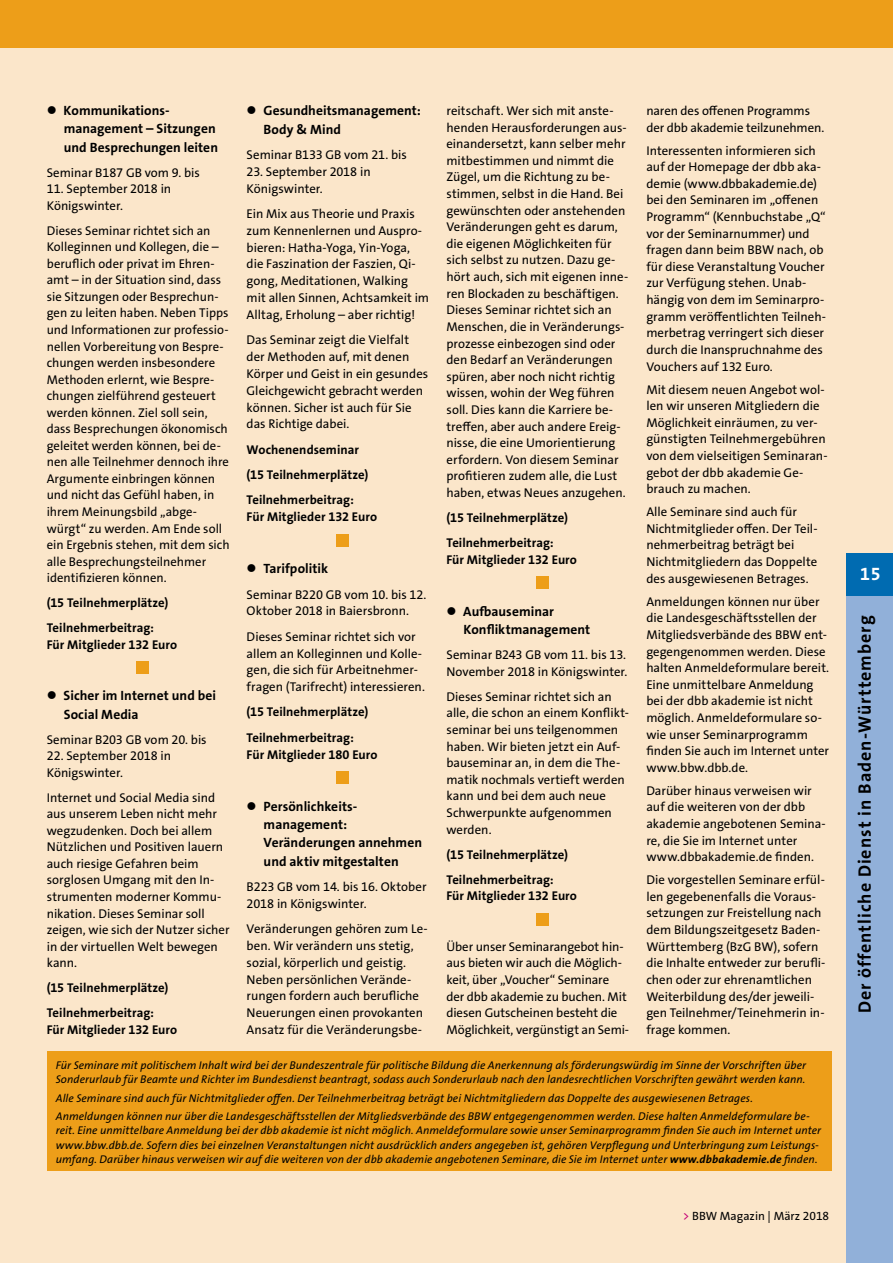
<style>
.page{position:relative;width:893px;height:1263px;background:#fbe6ca}
.page>*{position:absolute;margin:0;border:0;box-sizing:border-box;transform-origin:0 0}
.t1{font:700 18px "The Sans Os F";letter-spacing:.055em;color:#000}
.t2{font:700 18px "The Sans Os F";color:#fff}
.t3{font:700 13.5px/18.3px "The Sans Os F";letter-spacing:.005em;color:#000}
.t4{font:12.75px/16.6px "The Sans Os F";color:#000}
.t5{font:700 12.75px/25px "The Sans Os F";letter-spacing:.005em;color:#000}
.t6{font:12px "The Sans Os F";color:#000}
.t7{font:italic 11.25px/14.1px "The Sans Os F";letter-spacing:.005em;color:#000}
.s1{font-weight:700}
.s2{color:#c40075}
</style>
<div class="page">
<div style="left:136px;top:661px;width:13px;height:13px;background:#ed9e19"></div>
<div style="left:336px;top:534px;width:13px;height:12px;background:#ed9e19"></div>
<div style="left:336px;top:771px;width:13px;height:13px;background:#ed9e19"></div>
<div style="left:536px;top:576px;width:13px;height:13px;background:#ed9e19"></div>
<div style="left:536px;top:913px;width:13px;height:12px;background:#ed9e19"></div>
<div style="left:0;top:0;width:893px;height:48px;background:#ed9e19"></div>
<div style="left:47px;top:1051px;width:784px;height:119px;background:#ed9e19"></div>
<div style="left:846px;top:553px;width:47px;height:710px;background:#91b0d9"></div>
<div style="left:846px;top:553px;width:47px;height:42px;background:#006bb1"></div>
<p class="t4" style="left:646px;top:102px;width:179px">naren des offenen Programms der dbb akademie teilzunehmen.</p>
<p class="t4" style="left:646px;top:142px;width:181px">Interessenten informieren sich auf der Homepage der dbb aka&shy;demie (www.dbbakademie.de) bei den Seminaren im „offenen<br>Programm“ (Kennbuchstabe „Q“ vor der Seminarnummer) und fragen dann beim BBW nach, ob für diese Veranstaltung Voucher zur Verfügung stehen. Unab&shy;hängig von dem im Seminarpro&shy;gramm veröffentlichten Teilneh&shy;merbetrag verringert sich dieser durch die Inanspruchnahme des<br>Vouchers auf 132 Euro.</p>
<p class="t4" style="left:646px;top:381px;width:183px">Mit diesem neuen Angebot wol&shy;len wir unseren Mitgliedern die<br>Möglichkeit einräumen, zu ver&shy;günstigten Teilnehmergebühren von dem vielseitigen Seminaran&shy;gebot der dbb akademie Ge&shy;brauch zu machen.</p>
<p class="t4" style="left:646px;top:504px;width:173px">Alle Seminare sind auch für<br>Nichtmitglieder offen. Der Teil&shy;nehmerbeitrag beträgt bei<br>Nichtmitgliedern das Doppelte des ausgewiesenen Betrages.</p>
<p class="t4" style="left:646px;top:593px;width:184px">Anmeldungen können nur über die Landesgeschäftsstellen der<br>Mitgliedsverbände des BBW ent&shy;gegengenommen werden. Diese halten Anmeldeformulare bereit.<br>Eine unmittelbare Anmeldung bei der dbb akademie ist nicht möglich. Anmeldeformulare so&shy;wie unser Seminarprogramm finden Sie auch im Internet unter www.bbw.dbb.de.</p>
<p class="t4" style="left:646px;top:782px;width:181px">Darüber hinaus verweisen wir auf die weiteren von der dbb akademie angebotenen Semina&shy;re, die Sie im Internet unter www.dbbakademie.de finden.</p>
<p class="t4" style="left:646px;top:872px;width:181px">Die vorgestellen Seminare erfül&shy;len gegebenenfalls die Voraus&shy;setzungen zur Freistellung nach dem Bildungszeitgesetz Baden-<br>Württemberg (BzG BW), sofern die Inhalte entweder zur berufli&shy;chen oder zur ehrenamtlichen<br>Weiterbildung des/der jeweili&shy;gen Teilnehmer/Teinehmerin in&shy;frage kommen.</p>
<p class="t7" style="left:56px;top:1058px;width:752px">Für Seminare mit politischem Inhalt wird bei der Bundeszentrale für politische Bildung die Anerkennung als förderungswürdig im Sinne der Vorschriften über<br>Sonderurlaub für Beamte und Richter im Bundesdienst beantragt, sodass auch Sonderurlaub nach den landesrechtlichen Vorschriften gewährt werden kann.</p>
<p class="t7" style="left:56px;top:1089px;width:755px;line-height:18.5px">Alle Seminare sind auch für Nichtmitglieder offen. Der Teilnehmerbeitrag beträgt bei Nichtmitgliedern das Doppelte des ausgewiesenen Betrages.<br>Anmeldungen können nur über die Landesgeschäftsstellen der Mitgliedsverbände des BBW entgegengenommen werden. Diese halten Anmeldeformulare be-</p>
<p class="t7" style="left:56px;top:1124px;width:767px">reit. Eine unmittelbare Anmeldung bei der dbb akademie ist nicht möglich. Anmeldeformulare sowie unser Seminarprogramm finden Sie auch im Internet unter www.bbw.dbb.de. Sofern dies bei einzelnen Veranstaltungen nicht ausdrücklich anders angegeben ist, gehören Verpflegung und Unterbringung zum Leistungs&shy;umfang. Darüber hinaus verweisen wir auf die weiteren von der dbb akademie angebotenen Seminare, die Sie im Internet unter <span class="s1">www.dbbakademie.de</span> finden.</p>
<p class="t4" style="left:446px;top:102px;width:183px">reitschaft. Wer sich mit anste&shy;henden Herausforderungen aus&shy;einandersetzt, kann selber mehr mitbestimmen und nimmt die<br>Zügel, um die Richtung zu be&shy;stimmen, selbst in die Hand. Bei gewünschten oder anstehenden<br>Veränderungen geht es darum, die eigenen Möglichkeiten für sich selbst zu nutzen. Dazu ge&shy;hört auch, sich mit eigenen inne&shy;ren Blockaden zu beschäftigen.<br>Dieses Seminar richtet sich an<br>Menschen, die in Veränderungs&shy;prozesse einbezogen sind oder den Bedarf an Veränderungen spüren, aber noch nicht richtig wissen, wohin der Weg führen soll. Dies kann die Karriere be&shy;treffen, aber auch andere Ereig&shy;nisse, die eine Umorientierung erfordern. Von diesem Seminar profitieren zudem alle, die Lust haben, etwas Neues anzugehen.</p>
<p class="t5" style="left:446px;top:505px;width:123px">(15 Teilnehmerplätze)<br>Teilnehmerbeitrag:</p>
<p class="t5" style="left:446px;top:547px;width:132px">Für Mitglieder 132 Euro</p>
<p class="t3" style="left:463px;top:602px;width:128px">Aufbauseminar<br>Konfliktmanagement</p>
<p class="t4" style="left:446px;top:646px;width:183px">Seminar B243 GB vom 11. bis 13.<br>November 2018 in Königswinter.</p>
<p class="t4" style="left:446px;top:688px;width:184px">Dieses Seminar richtet sich an alle, die schon an einem Konflikt&shy;seminar bei uns teilgenommen haben. Wir bieten jetzt ein Auf&shy;bauseminar an, in dem die The&shy;matik nochmals vertieft werden kann und bei dem auch neue<br>Schwerpunkte aufgenommen werden.</p>
<p class="t5" style="left:446px;top:842px;width:123px">(15 Teilnehmerplätze)<br>Teilnehmerbeitrag:</p>
<p class="t5" style="left:446px;top:884px;width:132px">Für Mitglieder 132 Euro</p>
<p class="t4" style="left:446px;top:938px;width:184px">Über unser Seminarangebot hin&shy;aus bieten wir auch die Möglich&shy;keit, über „Voucher“ Seminare der dbb akademie zu buchen. Mit diesen Gutscheinen besteht die<br>Möglichkeit, vergünstigt an Semi-</p>
<p class="t3" style="left:64px;top:102px;width:156px">Kommunikations&shy;management – Sitzungen und Besprechungen leiten</p>
<p class="t4" style="left:47px;top:164px;width:155px">Seminar B187 GB vom 9. bis</p>
<p class="t4" style="left:47px;top:181px;width:126px">11. September 2018 in<br>Königswinter.</p>
<p class="t4" style="left:47px;top:222px;width:184px">Dieses Seminar richtet sich an<br>Kolleginnen und Kollegen, die – beruflich oder privat im Ehren&shy;amt – in der Situation sind, dass sie Sitzungen oder Besprechun&shy;gen zu leiten haben. Neben Tipps und Informationen zur professio&shy;nellen Vorbereitung von Bespre&shy;chungen werden insbesondere<br>Methoden erlernt, wie Bespre&shy;chungen zielführend gesteuert werden können. Ziel soll sein, dass Besprechungen ökonomisch geleitet werden können, bei de&shy;nen alle Teilnehmer dennoch ihre<br>Argumente einbringen können und nicht das Gefühl haben, in ihrem Meinungsbild „abge&shy;würgt“ zu werden. Am Ende soll ein Ergebnis stehen, mit dem sich alle Besprechungsteilnehmer identifizieren können.</p>
<p class="t5" style="left:47px;top:590px;width:123px">(15 Teilnehmerplätze)<br>Teilnehmerbeitrag:</p>
<p class="t5" style="left:47px;top:632px;width:132px">Für Mitglieder 132 Euro</p>
<p class="t3" style="left:64px;top:687px;width:154px">Sicher im Internet und bei<br>Social Media</p>
<p class="t4" style="left:47px;top:731px;width:161px">Seminar B203 GB vom 20. bis</p>
<p class="t4" style="left:47px;top:748px;width:126px">22. September 2018 in<br>Königswinter.</p>
<p class="t4" style="left:47px;top:789px;width:184px">Internet und Social Media sind aus unserem Leben nicht mehr wegzudenken. Doch bei allem<br>Nützlichen und Positiven lauern auch riesige Gefahren beim sorglosen Umgang mit den In&shy;strumenten moderner Kommu&shy;nikation. Dieses Seminar soll zeigen, wie sich der Nutzer sicher in der virtuellen Welt bewegen kann.</p>
<p class="t5" style="left:47px;top:975px;width:123px">(15 Teilnehmerplätze)<br>Teilnehmerbeitrag:</p>
<p class="t5" style="left:47px;top:1017px;width:132px">Für Mitglieder 132 Euro</p>
<p class="t3" style="left:263px;top:102px;width:159px">Gesundheitsmanagement:<br>Body &amp; Mind</p>
<p class="t4" style="left:247px;top:147px;width:162px">Seminar B133 GB vom 21. bis</p>
<p class="t4" style="left:247px;top:163px;width:126px">23. September 2018 in<br>Königswinter.</p>
<p class="t4" style="left:247px;top:205px;width:184px">Ein Mix aus Theorie und Praxis zum Kennenlernen und Auspro&shy;bieren: Hatha-Yoga, Yin-Yoga, die Faszination der Faszien, Qi&shy;gong, Meditationen, Walking mit allen Sinnen, Achtsamkeit im<br>Alltag, Erholung – aber richtig!</p>
<p class="t4" style="left:247px;top:332px;width:183px">Das Seminar zeigt die Vielfalt der Methoden auf, mit denen<br>Körper und Geist in ein gesundes<br>Gleichgewicht gebracht werden können. Sicher ist auch für Sie das Richtige dabei.</p>
<p class="t5" style="left:247px;top:437px;width:123px">Wochenendseminar (15 Teilnehmerplätze)<br>Teilnehmerbeitrag:</p>
<p class="t5" style="left:247px;top:504px;width:132px">Für Mitglieder 132 Euro</p>
<p class="t3" style="left:263px;top:560px;width:66px">Tarifpolitik</p>
<p class="t4" style="left:247px;top:586px;width:181px">Seminar B220 GB vom 10. bis 12.<br>Oktober 2018 in Baiersbronn.</p>
<p class="t4" style="left:247px;top:628px;width:180px">Dieses Seminar richtet sich vor allem an Kolleginnen und Kolle&shy;gen, die sich für Arbeitnehmer&shy;fragen (Tarifrecht) interessieren.</p>
<p class="t5" style="left:247px;top:700px;width:123px">(15 Teilnehmerplätze)<br>Teilnehmerbeitrag:</p>
<p class="t5" style="left:247px;top:742px;width:132px">Für Mitglieder 180 Euro</p>
<p class="t3" style="left:263px;top:797px;width:160px">Persönlichkeits&shy;management:<br>Veränderungen annehmen und aktiv mitgestalten</p>
<p class="t4" style="left:247px;top:878px;width:181px">B223 GB vom 14. bis 16. Oktober<br>2018 in Königswinter.</p>
<p class="t4" style="left:247px;top:920px;width:183px">Veränderungen gehören zum Le&shy;ben. Wir verändern uns stetig, sozial, körperlich und geistig.<br>Neben persönlichen Verände&shy;rungen fordern auch berufliche<br>Neuerungen einen provokanten<br>Ansatz für die Veränderungsbe-</p>
<p class="t6" style="left:683px;top:1208px;width:148px"><span class="s2">&gt;</span> BBW Magazin | März 2018</p>
<h1 class="t2" style="left:860px;top:562px;width:22px">15</h1>
<h1 class="t1" style="left:853px;top:1013px;width:399px;rotate:-90deg">Der öffentliche Dienst in Baden-Württemberg</h1>
</div>
